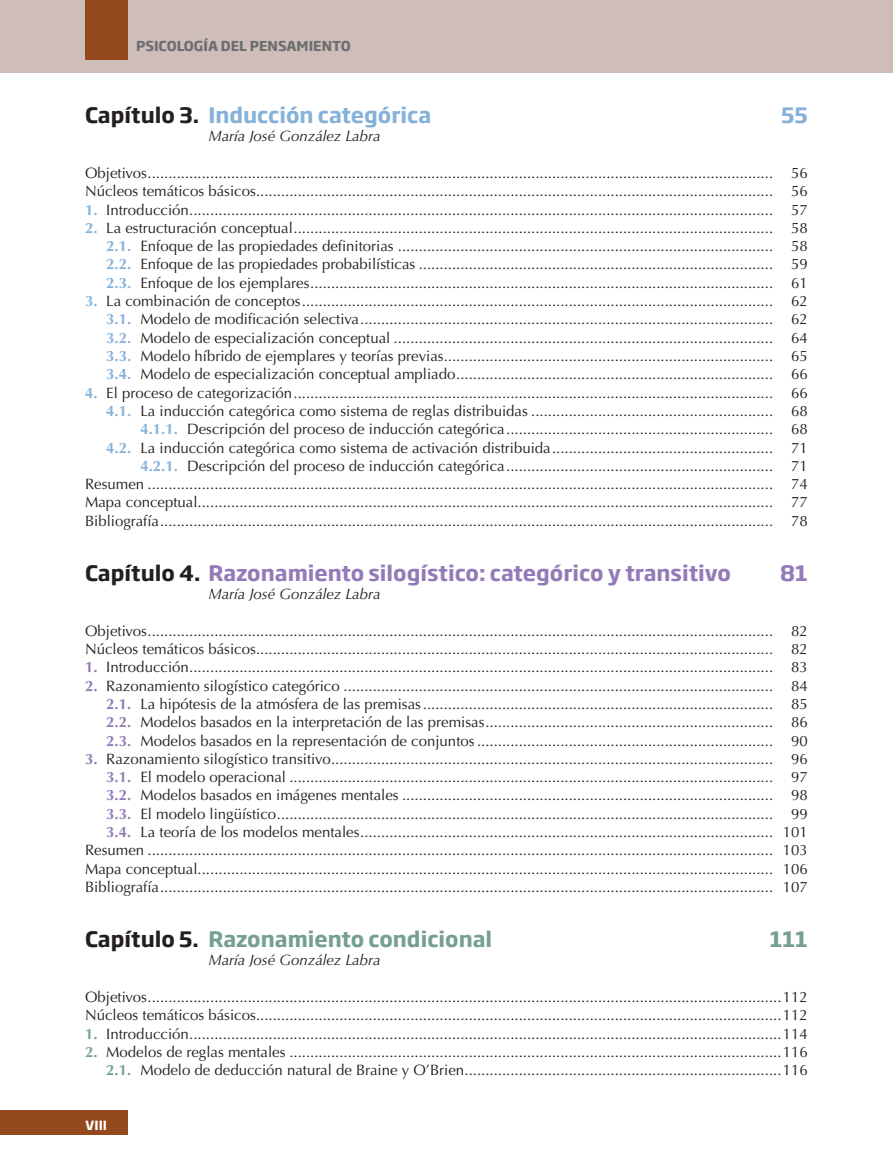
<style>
.page{position:relative;width:893px;height:1170px;background:#fff}
.page>*{position:absolute;margin:0;border:0;box-sizing:border-box;transform-origin:0 0}
.t1{font:700 21px "Soho Gothic Pro";color:#937bb8}
.t2{font:700 21px "Soho Gothic Pro";color:#75a090}
.t3{font:700 21px "Soho Gothic Pro";color:#86b2d9}
.t4{font:15px/18.3px "Optima";color:#231f20}
.t5{font:italic 15px "Optima";color:#231f20}
.t6{font:700 13.5px "Soho Gothic Pro";color:#6c6d70}
.t7{font:700 12.6px "Soho Gothic Pro";color:#fff}
.s1{color:#231f20}
.s2{font-weight:700;color:#86b2d9}
.s3{font-weight:700;color:#937bb8}
.s4{font-weight:700;color:#75a090}
</style>
<div class="page">
<div style="left:0;top:0;width:893px;height:72px;background:#cebdb9"></div>
<div style="left:0;top:1109px;width:128px;height:25px;background:#93481e"></div>
<div style="left:85px;top:0;width:43px;height:60px;background:#93481e"></div>
<p class="t6" style="left:136px;top:35px;width:216px">PSICOLOGÍA DEL PENSAMIENTO</p>
<h1 class="t3" style="left:85px;top:98px;width:348px"><span class="s1">Capítulo 3.</span> Inducción categórica</h1>
<h1 class="t3" style="left:781px;top:98px;width:28px">55</h1>
<p class="t5" style="left:208px;top:127px;width:174px">María José González Labra</p>
<p class="t4" style="left:85px;top:164px;width:724px">Objetivos...................................................................................................................................................... 56<br>Núcleos temáticos básicos............................................................................................................................ 56</p>
<p class="t4" style="left:85px;top:200px;width:724px"><span class="s2">1.</span> Introducción............................................................................................................................................ 57</p>
<p class="t4" style="left:106px;top:219px;width:703px;text-align:justify;text-indent:-21px"><span class="s2">2.</span> La estructuración conceptual................................................................................................................... 58<br><span class="s2">2.1.</span> Enfoque de las propiedades definitorias .......................................................................................... 58<br><span class="s2">2.2.</span> Enfoque de las propiedades probabilísticas ..................................................................................... 59<br><span class="s2">2.3.</span> Enfoque de los ejemplares............................................................................................................... 61</p>
<p class="t4" style="left:106px;top:292px;width:703px;text-align:justify;text-indent:-21px"><span class="s2">3.</span> La combinación de conceptos................................................................................................................. 62<br><span class="s2">3.1.</span> Modelo de modificación selectiva................................................................................................... 62<br><span class="s2">3.2.</span> Modelo de especialización conceptual ........................................................................................... 64<br><span class="s2">3.3.</span> Modelo híbrido de ejemplares y teorías previas............................................................................... 65<br><span class="s2">3.4.</span> Modelo de especialización conceptual ampliado............................................................................ 66</p>
<p class="t4" style="left:85px;top:383px;width:724px;text-align:right"><span class="s2">4.</span> El proceso de categorización................................................................................................................... 66<br><span class="s2">4.1.</span> La inducción categórica como sistema de reglas distribuidas .......................................................... 68<br><span class="s2">4.1.1.</span> Descripción del proceso de inducción categórica................................................................ 68<br><span class="s2">4.2.</span> La inducción categórica como sistema de activación distribuida..................................................... 71<br><span class="s2">4.2.1.</span> Descripción del proceso de inducción categórica................................................................ 71<br>Resumen ...................................................................................................................................................... 74<br>Mapa conceptual.......................................................................................................................................... 77<br>Bibliografía................................................................................................................................................... 78</p>
<h1 class="t1" style="left:85px;top:556px;width:647px"><span class="s1">Capítulo 4.</span> Razonamiento silogístico: categórico y transitivo</h1>
<h1 class="t1" style="left:780px;top:556px;width:29px">81</h1>
<p class="t5" style="left:208px;top:585px;width:174px">María José González Labra</p>
<p class="t4" style="left:85px;top:621px;width:724px">Objetivos...................................................................................................................................................... 82<br>Núcleos temáticos básicos............................................................................................................................ 82</p>
<p class="t4" style="left:85px;top:658px;width:724px"><span class="s3">1.</span> Introducción............................................................................................................................................ 83</p>
<p class="t4" style="left:106px;top:676px;width:703px;text-align:justify;text-indent:-21px"><span class="s3">2.</span> Razonamiento silogístico categórico ....................................................................................................... 84<br><span class="s3">2.1.</span> La hipótesis de la atmósfera de las premisas.................................................................................... 85<br><span class="s3">2.2.</span> Modelos basados en la interpretación de las premisas..................................................................... 86<br><span class="s3">2.3.</span> Modelos basados en la representación de conjuntos ....................................................................... 90</p>
<p class="t4" style="left:85px;top:749px;width:724px;text-align:right"><span class="s3">3.</span> Razonamiento silogístico transitivo.......................................................................................................... 96<br><span class="s3">3.1.</span> El modelo operacional .................................................................................................................... 97<br><span class="s3">3.2.</span> Modelos basados en imágenes mentales ......................................................................................... 98<br><span class="s3">3.3.</span> El modelo lingüístico....................................................................................................................... 99<br><span class="s3">3.4.</span> La teoría de los modelos mentales................................................................................................... 101<br>Resumen ...................................................................................................................................................... 103<br>Mapa conceptual.......................................................................................................................................... 106<br>Bibliografía................................................................................................................................................... 107</p>
<h1 class="t2" style="left:85px;top:922px;width:409px"><span class="s1">Capítulo 5.</span> Razonamiento condicional</h1>
<h1 class="t2" style="left:770px;top:922px;width:40px">111</h1>
<p class="t5" style="left:208px;top:951px;width:174px">María José González Labra</p>
<p class="t4" style="left:85px;top:987px;width:724px">Objetivos........................................................................................................................................................112<br>Núcleos temáticos básicos..............................................................................................................................112</p>
<p class="t4" style="left:85px;top:1024px;width:724px"><span class="s4">1.</span> Introducción..............................................................................................................................................114</p>
<p class="t4" style="left:85px;top:1042px;width:724px;text-align:right"><span class="s4">2.</span> Modelos de reglas mentales ......................................................................................................................116<br><span class="s4">2.1.</span> Modelo de deducción natural de Braine y O’Brien............................................................................116</p>
<p class="t7" style="left:85px;top:1114px;width:24px">viii</p>
</div>
